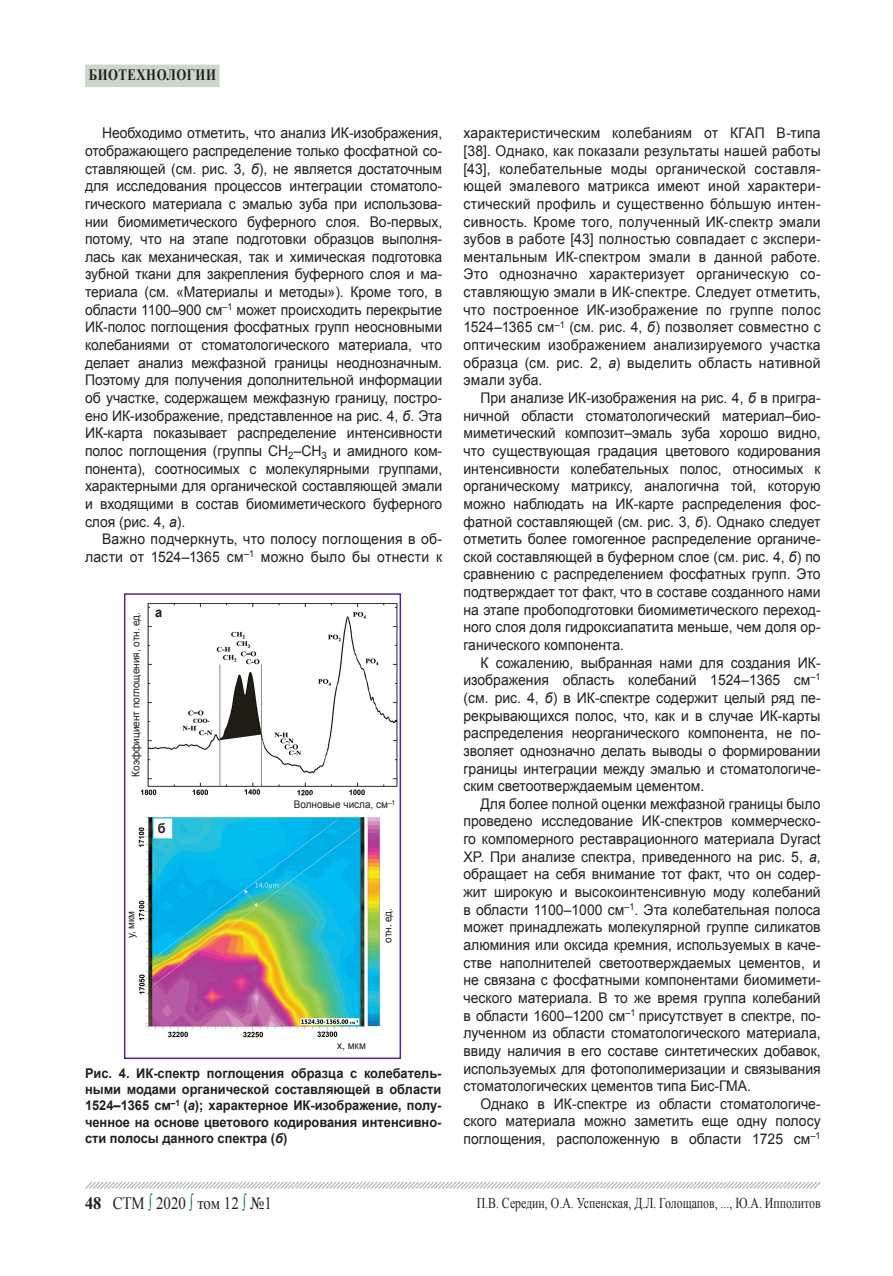
<style>
.page{position:relative;width:893px;height:1276px;background:#fff}
.page>*{position:absolute;margin:0;border:0;box-sizing:border-box;transform-origin:0 0}
.t1{font:17.4px "Times New Roman";color:#231f20;scale:.86 1}
.t2{font:700 15.75px "Times New Roman";letter-spacing:.04em;color:#231f20;scale:.81 1}
.t3{font:15px "Times New Roman";color:#231f20;scale:.79 1}
.t4{font:14.7px/17.7px "Arial";color:#231f20;text-align:justify;scale:.95 1}
.t5{font:700 13.5px/16.2px "Arial";color:#231f20;text-align:justify;scale:.95 1}
.t6{font:10.5px "Arial";color:#231f20;scale:.95 1}
.s1{font-style:italic}
.s2{font-weight:700}
.s3{color:#127c43}
</style>
<div class="page">
<div style="left:85px;top:65px;width:135px;height:22px;background:#cbd8c9"></div>
<svg style="left:85px;top:1181px;width:736px;height:8px"></svg>
<img style="left:138px;top:603px;width:260px;height:435px">
<div style="left:124px;top:593px;width:277px;height:466px;border:2px solid #542685"></div>
<p class="t2" style="left:89px;top:64px;width:158px">биотехнологии</p>
<p class="t4" style="left:85px;top:124px;width:377px;text-indent:17px">Необходимо отметить, что анализ ИК-изображения, отображающего распределение только фосфатной со&shy;ставляющей (см. рис. 3, <span class="s1">б</span>), не является достаточным для исследования процессов интеграции стоматоло&shy;гического материала с эмалью зуба при использова&shy;нии биомиметического буферного слоя. Во-первых, потому, что на этапе подготовки образцов выполня&shy;лась как механическая, так и химическая подготовка зубной ткани для закрепления буферного слоя и ма&shy;териала (см. «Материалы и методы»). Кроме того, в области 1100–900 см<sup>–1</sup> может происходить перекрытие ИК-полос поглощения фосфатных групп неосновными колебаниями от стоматологического материала, что делает анализ межфазной границы неоднозначным.<br>Поэтому для получения дополнительной информации об участке, содержащем межфазную границу, постро&shy;ено ИК-изображение, представленное на рис. 4, <span class="s1">б</span>. Эта ИК-карта показывает распределение интенсивности полос поглощения (группы CH<sub>2</sub>–CH<sub>3</sub> и амидного ком&shy;понента), соотносимых с молекулярными группами, характерными для органической составляющей эмали и входящими в состав биомиметического буферного слоя (рис. 4, <span class="s1">a</span>).</p>
<p class="t4" style="left:85px;top:530px;width:377px;text-align:right">Важно подчеркнуть, что полосу поглощения в об&shy;ласти от 1524–1365 см<sup>–1</sup> можно было бы отнести к</p>
<p class="t6" style="left:129px;top:776px;width:175px;rotate:-90deg">Коэффициент поглощения, отн. ед.</p>
<p class="t5" style="left:155px;top:604px;width:9px">а</p>
<p class="t5" style="left:158px;top:820px;width:10px">б</p>
<p class="t6" style="left:294px;top:797px;width:108px">Волновые числа, см<sup>–1</sup></p>
<p class="t6" style="left:124px;top:938px;width:31px;rotate:-90deg">у, мкм</p>
<p class="t6" style="left:381px;top:943px;width:38px;rotate:-90deg">отн. ед.</p>
<p class="t6" style="left:337px;top:1038px;width:32px">х, мкм</p>
<p class="t5" style="left:85px;top:1065px;width:377px">Рис. 4. ИК-спектр поглощения образца с колебатель&shy;ными модами органической составляющей в области 1524–1365 см<sup>–1</sup> (<span class="s1">a</span>); характерное ИК-изображение, полу&shy;ченное на основе цветового кодирования интенсивно&shy;сти полосы данного спектра (<span class="s1">б</span>)</p>
<p class="t1" style="left:85px;top:1191px;width:219px"><span class="s2">48</span> СТМ <span class="s3">∫</span> 2020 <span class="s3">∫</span> том 12 <span class="s3">∫</span> №1</p>
<p class="t4" style="left:463px;top:124px;width:377px">характеристическим колебаниям от КГАП B-типа [38]. Однако, как показали результаты нашей работы [43], колебательные моды органической составля&shy;ющей эмалевого матрикса имеют иной характери&shy;стический профиль и существенно бóльшую интен&shy;сивность. Кроме того, полученный ИК-спектр эмали зубов в работе [43] полностью совпадает с экспери&shy;ментальным ИК-спектром эмали в данной работе.<br>Это однозначно характеризует органическую со&shy;ставляющую эмали в ИК-спектре. Следует отметить, что построенное ИК-изображение по группе полос 1524–1365 см<sup>–1</sup> (см. рис. 4, <span class="s1">б</span>) позволяет совместно с оптическим изображением анализируемого участка образца (см. рис. 2, <span class="s1">а</span>) выделить область нативной эмали зуба.</p>
<p class="t4" style="left:463px;top:389px;width:377px;text-indent:17px">При анализе ИК-изображения на рис. 4, <span class="s1">б</span> в пригра&shy;ничной области стоматологический материал–био&shy;миметический композит–эмаль зуба хорошо видно, что существующая градация цветового кодирования интенсивности колебательных полос, относимых к органическому матриксу, аналогична той, которую можно наблюдать на ИК-карте распределения фос&shy;фатной составляющей (см. рис. 3, <span class="s1">б</span>). Однако следует отметить более гомогенное распределение органиче&shy;ской составляющей в буферном слое (см. рис. 4, <span class="s1">б</span>) по сравнению с распределением фосфатных групп. Это подтверждает тот факт, что в составе созданного нами на этапе пробоподготовки биомиметического переход&shy;ного слоя доля гидроксиапатита меньше, чем доля ор&shy;ганического компонента.</p>
<p class="t4" style="left:463px;top:653px;width:377px;text-indent:17px">К сожалению, выбранная нами для создания ИК&shy;изображения область колебаний 1524–1365 см<sup>–1 </sup>(см. рис. 4, <span class="s1">б</span>) в ИК-спектре содержит целый ряд пе&shy;рекрывающихся полос, что, как и в случае ИК-карты распределения неорганического компонента, не по&shy;зволяет однозначно делать выводы о формировании границы интеграции между эмалью и стоматологиче&shy;ским светоотверждаемым цементом.</p>
<p class="t4" style="left:463px;top:794px;width:377px;text-indent:17px">Для более полной оценки межфазной границы было проведено исследование ИК-спектров коммерческо&shy;го компомерного реставрационного материала Dyract XP. При анализе спектра, приведенного на рис. 5, <span class="s1">а</span>, обращает на себя внимание тот факт, что он содер&shy;жит широкую и высокоинтенсивную моду колебаний в области 1100–1000 см<sup>–1</sup>. Эта колебательная полоса может принадлежать молекулярной группе силикатов алюминия или оксида кремния, используемых в каче&shy;стве наполнителей светоотверждаемых цементов, и не связана с фосфатными компонентами биомимети&shy;ческого материала. В то же время группа колебаний в области 1600–1200 см<sup>–1</sup> присутствует в спектре, по&shy;лученном из области стоматологического материала, ввиду наличия в его составе синтетических добавок, используемых для фотополимеризации и связывания стоматологических цементов типа Бис-ГМА.</p>
<p class="t4" style="left:463px;top:1094px;width:377px;text-indent:17px">Однако в ИК-спектре из области стоматологиче&shy;ского материала можно заметить еще одну полосу поглощения, расположенную в области 1725 см<sup>–1</sup></p>
<p class="t3" style="left:477px;top:1192px;width:437px">П.В. Середин, О.А. Успенская, Д.Л. Голощапов, ..., Ю.А. Ипполитов</p>
</div>
